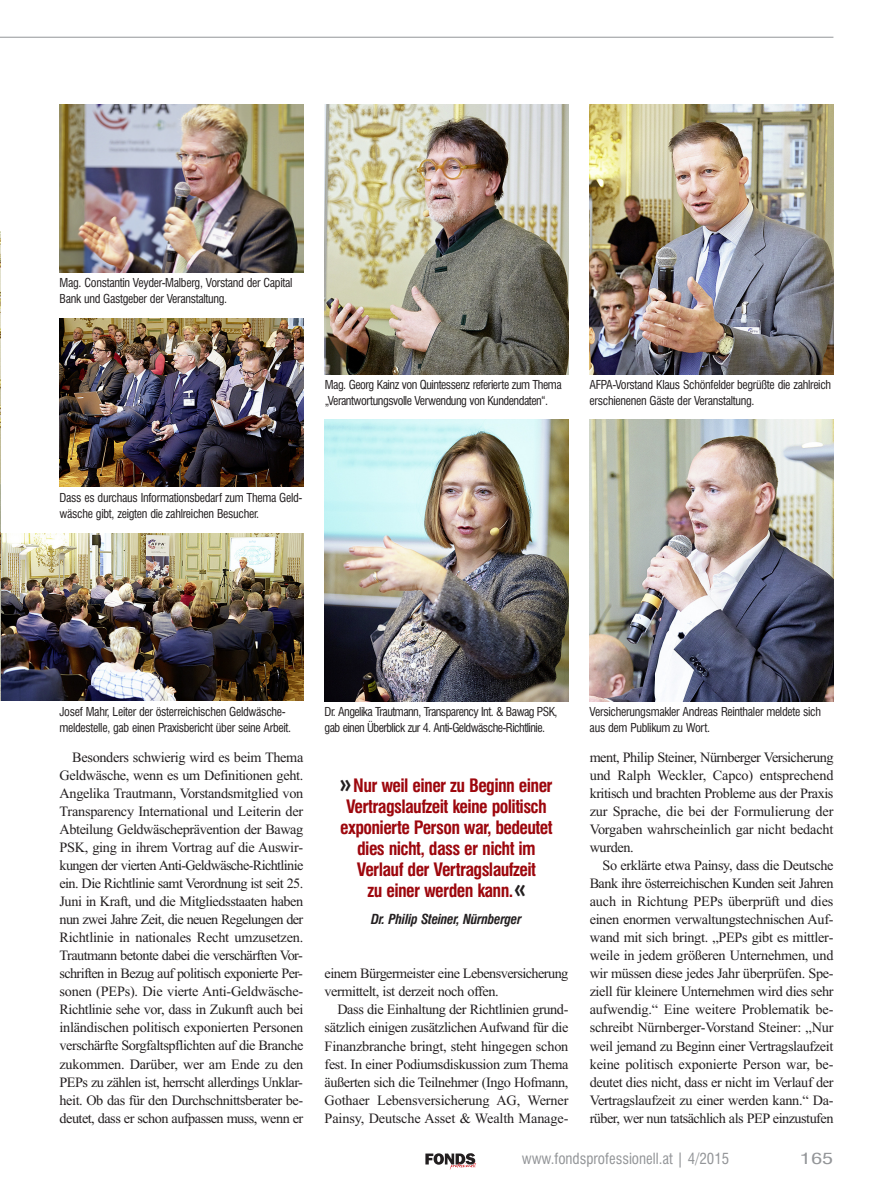
<style>
.page{position:relative;width:893px;height:1191px;background:#fff}
.page>*{position:absolute;margin:0;border:0;box-sizing:border-box;transform-origin:0 0}
.t1{font:700 condensed 18px/21px "Swiss 721 BT";letter-spacing:-.035em;color:#9d070d;text-align:center}
.t2{font:condensed 15px "Swiss 721 BT";color:#939598}
.t3{font:condensed 15px "Swiss 721 BT";color:#939598;scale:1.5 1}
.t4{font:14.25px/18px "Times New Roman";letter-spacing:-.03em;color:#231f20;text-align:justify}
.t5{font:italic 700 condensed 13.5px "Swiss 721 BT";letter-spacing:-.025em;color:#231f20}
.t6{font:condensed 12px/15.8px "Swiss 721 BT";letter-spacing:-.025em;color:#231f20}
.t7{font:condensed 12px/15.8px "Swiss 721 BT";letter-spacing:-.045em;color:#231f20}
.s1{font-family:"Futura BT";font-size:27px;color:#231f20}
</style>
<div class="page">
<svg style="left:425px;top:1153px;width:51px;height:16px"></svg>
<hr style="left:0;top:37px;width:833px;height:1px;background:#939598">
<img style="left:325px;top:104px;width:243px;height:270px">
<img style="left:325px;top:419px;width:243px;height:282px">
<img style="left:590px;top:104px;width:243px;height:270px">
<img style="left:590px;top:419px;width:243px;height:282px">
<img style="left:60px;top:104px;width:243px;height:168px">
<img style="left:60px;top:318px;width:243px;height:168px">
<img style="left:0;top:533px;width:303px;height:168px">
<img style="left:0;top:231px;width:1px;height:469px">
<p class="t6" style="left:60px;top:275px;width:234px">Mag. Constantin Veyder-Malberg, Vorstand der Capital<br>Bank und Gastgeber der Veranstaltung.</p>
<p class="t6" style="left:325px;top:377px;width:238px">Mag. Georg Kainz von Quintessenz referierte zum Thema „Verantwortungsvolle Verwendung von Kundendaten“.</p>
<p class="t6" style="left:590px;top:377px;width:243px">AFPA-Vorstand Klaus Schönfelder begrüßte die zahlreich erschienenen Gäste der Veranstaltung.</p>
<p class="t6" style="left:60px;top:490px;width:244px">Dass es durchaus Informationsbedarf zum Thema Geld&shy;wäsche gibt, zeigten die zahlreichen Besucher.</p>
<p class="t6" style="left:60px;top:704px;width:233px">Josef Mahr, Leiter der österreichischen Geldwäsche&shy;meldestelle, gab einen Praxisbericht über seine Arbeit.</p>
<p class="t4" style="left:60px;top:748px;width:245px;text-indent:13px">Besonders schwierig wird es beim Thema Geldwäsche, wenn es um Definitionen geht.<br>Angelika Trautmann, Vorstandsmitglied von Transparency International und Leiterin der Abteilung Geldwäscheprävention der Bawag PSK, ging in ihrem Vortrag auf die Auswir&shy;kungen der vierten Anti-Geldwäsche-Richtlinie ein. Die Richtlinie samt Verordnung ist seit 25.<br>Juni in Kraft, und die Mitgliedsstaaten haben nun zwei Jahre Zeit, die neuen Regelungen der Richtlinie in nationales Recht umzusetzen.<br>Trautmann betonte dabei die verschärften Vor&shy;schriften in Bezug auf politisch exponierte Per&shy;sonen (PEPs). Die vierte Anti-Geldwäsche-Richtlinie sehe vor, dass in Zukunft auch bei inländischen politisch exponierten Personen verschärfte Sorgfaltspflichten auf die Branche zukommen. Darüber, wer am Ende zu den PEPs zu zählen ist, herrscht allerdings Unklar&shy;heit. Ob das für den Durchschnittsberater be&shy;deutet, dass er schon aufpassen muss, wenn er</p>
<p class="t7" style="left:325px;top:704px;width:235px">Dr. Angelika Trautmann, Transparency Int. &amp; Bawag PSK, gab einen Überblick zur 4. Anti-Geldwäsche-Richtlinie.</p>
<p class="t1" style="left:340px;top:775px;width:214px"><span class="s1">»</span>Nur weil einer zu Beginn einer<br>Vertragslaufzeit keine politisch exponierte Person war, bedeutet dies nicht, dass er nicht im<br>Verlauf der Vertragslaufzeit<br>zu einer werden kann.<span class="s1">«</span></p>
<p class="t5" style="left:371px;top:911px;width:152px">Dr. Philip Steiner, Nürnberger</p>
<p class="t4" style="left:325px;top:964px;width:245px">einem Bürgermeister eine Lebensversicherung vermittelt, ist derzeit noch offen.</p>
<p class="t4" style="left:325px;top:1000px;width:245px;text-indent:13px">Dass die Einhaltung der Richtlinien grund&shy;sätzlich einigen zusätzlichen Aufwand für die Finanzbranche bringt, steht hingegen schon fest. In einer Podiumsdiskussion zum Thema äußerten sich die Teilnehmer (Ingo Hofmann, Gothaer Lebensversicherung AG, Werner Painsy, Deutsche Asset &amp; Wealth Manage-</p>
<p class="t6" style="left:590px;top:704px;width:233px">Versicherungsmakler Andreas Reinthaler meldete sich aus dem Publikum zu Wort.</p>
<p class="t4" style="left:590px;top:748px;width:245px">ment, Philip Steiner, Nürnberger Versicherung und Ralph Weckler, Capco) entsprechend kritisch und brachten Probleme aus der Praxis zur Sprache, die bei der Formulierung der Vorgaben wahrscheinlich gar nicht bedacht wurden.</p>
<p class="t4" style="left:590px;top:856px;width:245px;text-indent:13px">So erklärte etwa Painsy, dass die Deutsche Bank ihre österreichischen Kunden seit Jahren auch in Richtung PEPs überprüft und dies einen enormen verwaltungstechnischen Auf&shy;wand mit sich bringt. „PEPs gibt es mittler&shy;weile in jedem größeren Unternehmen, und wir müssen diese jedes Jahr überprüfen. Spe&shy;ziell für kleinere Unternehmen wird dies sehr aufwendig.“ Eine weitere Problematik be&shy;schreibt Nürnberger-Vorstand Steiner: „Nur weil jemand zu Beginn einer Vertragslaufzeit keine politisch exponierte Person war, be&shy;deutet dies nicht, dass er nicht im Verlauf der Vertragslaufzeit zu einer werden kann.“ Da&shy;rüber, wer nun tatsächlich als PEP einzustufen</p>
<p class="t2" style="left:522px;top:1150px;width:209px">www.fondsprofessionell.at | 4/2015</p>
<p class="t3" style="left:800px;top:1149px;width:24px">165</p>
</div>
